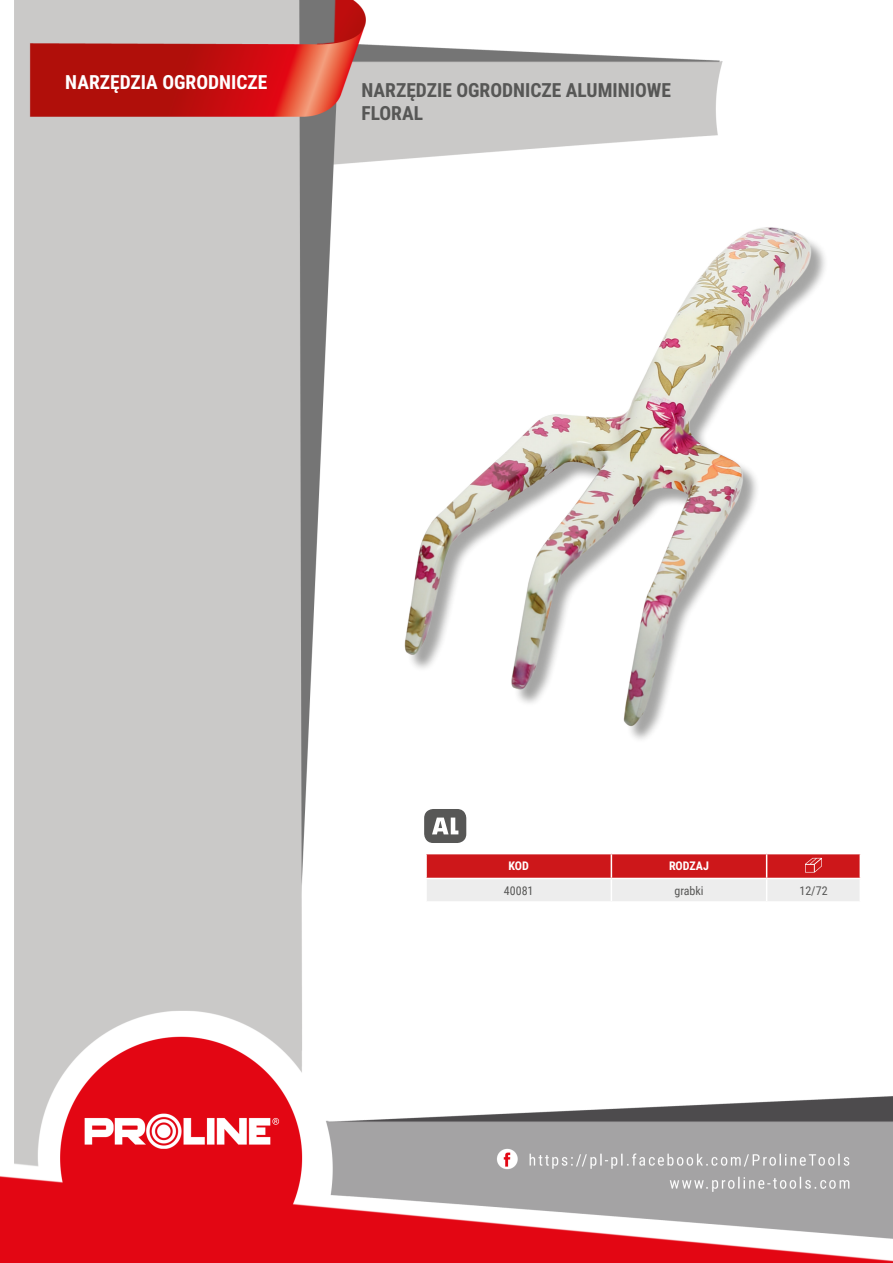
<style>
.page{position:relative;width:893px;height:1263px;background:#fff}
.page>*{position:absolute;margin:0;border:0;box-sizing:border-box;transform-origin:0 0}
.Lewo_bez_dzielenia{font:700 19.5px/23.4px "Roboto Condensed";color:#575756}
.NagĹ_Ăłwek{font:700 19.5px "Roboto Condensed";color:#fff}
.Center{font:12px "Roboto Condensed";color:#575756}
.Ĺšrodek_bez_dzieleni{font:700 12px "Roboto Condensed";color:#fff}
.Indeks{font:12px "Roboto Condensed";color:#575756}
.Tabelka_nagĹ_Ăłwek{font:700 12px "Roboto Condensed";color:#fff}
</style>
<div class="page">
<img style="left:0;top:0;width:893px;height:1263px">
<hr style="left:425px;top:854px;width:2px;height:24px;background:#fff">
<hr style="left:425px;top:879px;width:2px;height:22px;background:#fff">
<hr style="left:425px;top:853px;width:186px;height:1px;background:#fff">
<hr style="left:425px;top:878px;width:186px;height:1px;background:#fff">
<hr style="left:425px;top:901px;width:186px;height:2px;background:#fff">
<hr style="left:611px;top:901px;width:156px;height:2px;background:#fff">
<hr style="left:767px;top:901px;width:94px;height:2px;background:#fff">
<svg style="left:426px;top:853px;width:435px;height:48px"></svg>
<div style="left:425px;top:810px;width:41px;height:32px;background:#575756;border-radius:8px"></div>
<div style="left:424px;top:809px;width:42px;height:34px;border:1px solid #575756;border-radius:8px"></div>
<svg style="left:432px;top:817px;width:26px;height:17px"></svg>
<div style="left:407px;top:230px;width:422px;height:513px;background:#fff"></div>
<img style="left:404px;top:227px;width:407px;height:499px">
<p class="NagĹ_Ăłwek" style="left:65px;top:69px;width:204px">NARZĘDZIA OGRODNICZE</p>
<p class="Lewo_bez_dzielenia" style="left:361px;top:77px;width:311px">NARZĘDZIE OGRODNICZE ALUMINIOWE<br>FLORAL</p>
<p class="Tabelka_nagĹ_Ăłwek" style="left:508px;top:858px;width:22px">KOD</p>
<p class="Ĺšrodek_bez_dzieleni" style="left:669px;top:858px;width:42px">RODZAJ</p>
<p class="Indeks" style="left:504px;top:882px;width:31px">40081</p>
<p class="Center" style="left:674px;top:882px;width:31px">grabki</p>
<p class="Center" style="left:799px;top:882px;width:30px">12/72</p>
</div>
